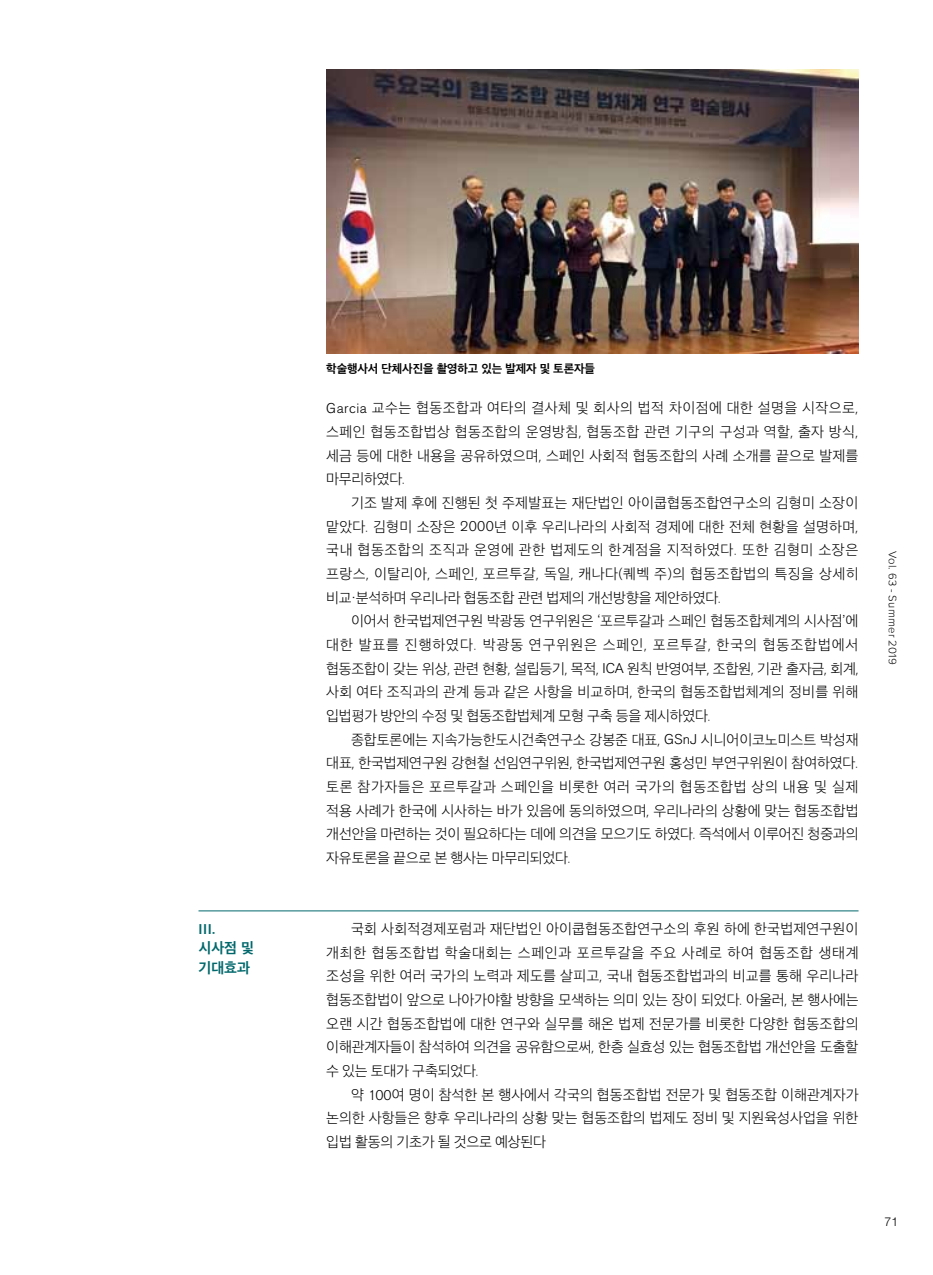
<style>
.page{position:relative;width:933px;height:1275px;background:#fff}
.page>*{position:absolute;margin:0;border:0;box-sizing:border-box;transform-origin:0 0}
.t1{font:14px/23.6px "SD Gothic Neoa Uni b Ul";letter-spacing:-.015em;color:#000;text-align:justify}
.t2{font:14px/19.2px "SD Gothic Neoa Uni g Bd";color:#00686c}
.t3{font:500 14px "Akzidenz Grotesk Std";color:#00686c}
.t4{font:300 12.25px "Helvetica Neue LT Std";color:#000}
.t5{font:11.38px "SD Gothic Neoa Uni g Bd";letter-spacing:-.005em;color:#000}
.t6{font:11.38px "Rafale RU";letter-spacing:.02em;color:#000}
.s1{font-family:"SD Gothic Neoa Uni g Bd";font-weight:400}
.s2{font-family:"Akzidenz Grotesk Std";font-weight:300}
</style>
<div class="page">
<hr style="left:198px;top:911px;width:660px;height:1px;background:#00686c">
<img style="left:326px;top:69px;width:532px;height:284px">
<p class="t3" style="left:198px;top:920px;width:19px">III<span class="s1">.</span></p>
<p class="t2" style="left:198px;top:938px;width:57px">시사점 및 기대효과</p>
<p class="t5" style="left:326px;top:363px;width:270px">학술행사서 단체사진을 촬영하고 있는 발제자 및 토론자들</p>
<p class="t1" style="left:326px;top:396px;width:534px"><span class="s2">Garcia</span> 교수는 협동조합과 여타의 결사체 및 회사의 법적 차이점에 대한 설명을 시작으로, 스페인 협동조합법상 협동조합의 운영방침, 협동조합 관련 기구의 구성과 역할, 출자 방식, 세금 등에 대한 내용을 공유하였으며, 스페인 사회적 협동조합의 사례 소개를 끝으로 발제를 마무리하였다.</p>
<p class="t1" style="left:326px;top:491px;width:534px;text-indent:25px">기조 발제 후에 진행된 첫 주제발표는 재단법인 아이쿱협동조합연구소의 김형미 소장이 맡았다. 김형미 소장은 <span class="s2">2000</span>년 이후 우리나라의 사회적 경제에 대한 전체 현황을 설명하며, 국내 협동조합의 조직과 운영에 관한 법제도의 한계점을 지적하였다. 또한 김형미 소장은 프랑스, 이탈리아, 스페인, 포르투갈, 독일, 캐나다(퀘벡 주)의 협동조합법의 특징을 상세히 비교·분석하며 우리나라 협동조합 관련 법제의 개선방향을 제안하였다.</p>
<p class="t1" style="left:326px;top:609px;width:534px;text-indent:25px">이어서 한국법제연구원 박광동 연구위원은 ‘포르투갈과 스페인 협동조합체계의 시사점’에 대한 발표를 진행하였다. 박광동 연구위원은 스페인, 포르투갈, 한국의 협동조합법에서 협동조합이 갖는 위상, 관련 현황, 설립등기, 목적, <span class="s2">ICA</span> 원칙 반영여부, 조합원, 기관 출자금, 회계, 사회 여타 조직과의 관계 등과 같은 사항을 비교하며, 한국의 협동조합법체계의 정비를 위해 입법평가 방안의 수정 및 협동조합법체계 모형 구축 등을 제시하였다.</p>
<p class="t1" style="left:326px;top:728px;width:534px;text-indent:25px">종합토론에는 지속가능한도시건축연구소 강봉준 대표, <span class="s2">GSnJ</span> 시니어이코노미스트 박성재 대표, 한국법제연구원 강현철 선임연구위원, 한국법제연구원 홍성민 부연구위원이 참여하였다. 토론 참가자들은 포르투갈과 스페인을 비롯한 여러 국가의 협동조합법 상의 내용 및 실제 적용 사례가 한국에 시사하는 바가 있음에 동의하였으며, 우리나라의 상황에 맞는 협동조합법 개선안을 마련하는 것이 필요하다는 데에 의견을 모으기도 하였다. 즉석에서 이루어진 청중과의 자유토론을 끝으로 본 행사는 마무리되었다.</p>
<p class="t1" style="left:326px;top:917px;width:534px;text-indent:25px">국회 사회적경제포럼과 재단법인 아이쿱협동조합연구소의 후원 하에 한국법제연구원이 개최한 협동조합법 학술대회는 스페인과 포르투갈을 주요 사례로 하여 협동조합 생태계 조성을 위한 여러 국가의 노력과 제도를 살피고, 국내 협동조합법과의 비교를 통해 우리나라 협동조합법이 앞으로 나아가야할 방향을 모색하는 의미 있는 장이 되었다. 아울러, 본 행사에는 오랜 시간 협동조합법에 대한 연구와 실무를 해온 법제 전문가를 비롯한 다양한 협동조합의 이해관계자들이 참석하여 의견을 공유함으로써, 한층 실효성 있는 협동조합법 개선안을 도출할 수 있는 토대가 구축되었다.</p>
<p class="t1" style="left:326px;top:1083px;width:534px;text-indent:25px">약 <span class="s2">100</span>여 명이 참석한 본 행사에서 각국의 협동조합법 전문가 및 협동조합 이해관계자가 논의한 사항들은 향후 우리나라의 상황 맞는 협동조합의 법제도 정비 및 지원육성사업을 위한 입법 활동의 기초가 될 것으로 예상된다</p>
<p class="t6" style="left:898px;top:551px;width:115px;rotate:90deg">Vol. 63 - Summer 2019</p>
<p class="t4" style="left:884px;top:1214px;width:15px">71</p>
</div>
